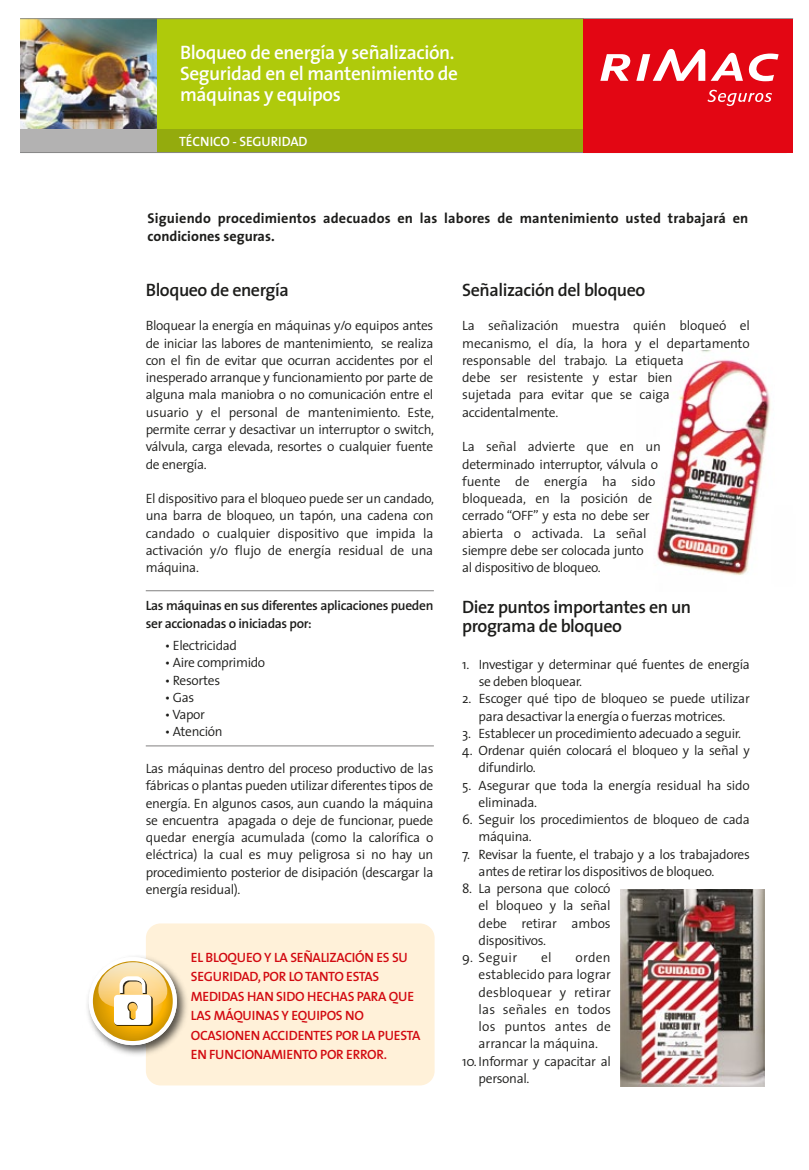
<style>
.page{position:relative;width:809px;height:1170px;background:#fff}
.page>*{position:absolute;margin:0;border:0;box-sizing:border-box;transform-origin:0 0}
.t1{font:600 19.5px/21px "The Sans";letter-spacing:-.02em;color:#fff}
.t2{font:600 18px/19.5px "The Sans";letter-spacing:-.025em;color:#1d1d1b}
.t3{font:700 14.25px/18px "The Sans";letter-spacing:.01em;color:#1d1d1b}
.t4{font:300 13.5px/17.2px "The Sans";letter-spacing:-.025em;color:#1d1d1b}
.t5{font:600 13.5px/19.5px "The Sans";letter-spacing:-.02em;color:#d20a11}
.t6{font:600 13.5px/17.2px "The Sans";letter-spacing:-.025em;color:#1d1d1b}
.t7{font:600 13.5px "The Sans";letter-spacing:-.01em;color:#fff}
</style>
<div class="page">
<img style="left:20px;top:19px;width:137px;height:110px">
<div style="left:157px;top:19px;width:426px;height:110px;background:#afca0b"></div>
<div style="left:20px;top:129px;width:137px;height:24px;background:#b3b2b2"></div>
<div style="left:157px;top:129px;width:433px;height:24px;background:#94ab0d"></div>
<hr style="left:20px;top:18px;width:772px;height:1px;background:#878787">
<hr style="left:20px;top:152px;width:766px;height:1px;background:#878787">
<img style="left:657px;top:351px;width:114px;height:224px">
<div style="left:146px;top:923px;width:288px;height:162px;background:#fff1d9;border-radius:15px"></div>
<img style="left:87px;top:956px;width:100px;height:99px">
<svg style="left:89px;top:957px;width:88px;height:88px"></svg>
<hr style="left:146px;top:590px;width:288px;height:1px;background:#818080">
<hr style="left:146px;top:745px;width:288px;height:1px;background:#818080">
<img style="left:620px;top:890px;width:144px;height:196px">
<div style="left:583px;top:19px;width:209px;height:133px;background:#e30613"></div>
<svg style="left:600px;top:54px;width:30px;height:27px"></svg>
<svg style="left:636px;top:49px;width:142px;height:32px"></svg>
<svg style="left:707px;top:90px;width:64px;height:16px"></svg>
<h1 class="t1" style="left:180px;top:42px;width:279px">Bloqueo de energía y señalización.<br>Seguridad en el mantenimiento de máquinas y equipos</h1>
<p class="t7" style="left:179px;top:130px;width:130px">TÉCNICO - SEGURIDAD</p>
<p class="t3" style="left:147px;top:209px;width:602px">Siguiendo procedimientos adecuados en las labores de mantenimiento usted trabajará en condiciones seguras.</p>
<h2 class="t2" style="left:146px;top:280px;width:144px">Bloqueo de energía</h2>
<p class="t4" style="left:146px;top:317px;width:290px;text-align:justify">Bloquear la energía en máquinas y/o equipos antes de iniciar las labores de mantenimiento, se realiza con el fin de evitar que ocurran accidentes por el inesperado arranque y funcionamiento por parte de alguna mala maniobra o no comunicación entre el usuario y el personal de mantenimiento. Este, permite cerrar y desactivar un interruptor o switch, válvula, carga elevada, resortes o cualquier fuente de energía.</p>
<p class="t4" style="left:146px;top:489px;width:290px;text-align:justify">El dispositivo para el bloqueo puede ser un candado, una barra de bloqueo, un tapón, una cadena con candado o cualquier dispositivo que impida la activación y/o flujo de energía residual de una máquina.</p>
<p class="t6" style="left:146px;top:597px;width:289px">Las máquinas en sus diferentes aplicaciones pueden ser accionadas o iniciadas por:</p>
<p class="t4" style="left:165px;top:636px;width:74px">• Electricidad</p>
<p class="t4" style="left:165px;top:654px;width:102px">• Aire comprimido</p>
<p class="t4" style="left:165px;top:671px;width:57px">• Resortes</p>
<p class="t4" style="left:165px;top:688px;width:31px">• Gas</p>
<p class="t4" style="left:165px;top:705px;width:42px">• Vapor</p>
<p class="t4" style="left:165px;top:723px;width:59px">• Atención</p>
<p class="t4" style="left:146px;top:759px;width:289px;text-align:justify">Las máquinas dentro del proceso productivo de las fábricas o plantas pueden utilizar diferentes tipos de energía. En algunos casos, aun cuando la máquina se encuentra apagada o deje de funcionar, puede quedar energía acumulada (como la calorífica o eléctrica) la cual es muy peligrosa si no hay un procedimiento posterior de disipación (descargar la energía residual).</p>
<p class="t5" style="left:191px;top:947px;width:231px">EL BLOQUEO Y LA SEÑALIZACIÓN ES SU<br>SEGURIDAD, POR LO TANTO ESTAS<br>MEDIDAS HAN SIDO HECHAS PARA QUE<br>LAS MÁQUINAS Y EQUIPOS NO<br>OCASIONEN ACCIDENTES POR LA PUESTA<br>EN FUNCIONAMIENTO POR ERROR.</p>
<h2 class="t2" style="left:462px;top:280px;width:185px">Señalización del bloqueo</h2>
<p class="t4" style="left:462px;top:317px;width:289px">La señalización muestra quién bloqueó el mecanismo, el día, la hora y el departamento responsable del trabajo. La etiqueta<br>debe ser resistente y estar bien<br>sujetada para evitar que se caiga accidentalmente.</p>
<p class="t4" style="left:462px;top:438px;width:200px">La señal advierte que en un determinado interruptor, válvula o fuente de energía ha sido bloqueada, en la posición de cerrado “OFF” y esta no debe ser abierta o activada. La señal siempre debe ser colocada junto<br>al dispositivo de bloqueo.</p>
<h2 class="t2" style="left:462px;top:596px;width:230px">Diez puntos importantes en un programa de bloqueo</h2>
<p class="t4" style="left:478px;top:655px;width:272px;text-indent:-16px">1. Investigar y determinar qué fuentes de energía se deben bloquear.</p>
<p class="t4" style="left:462px;top:690px;width:289px;text-align:center">2. Escoger qué tipo de bloqueo se puede utilizar para desactivar la energía o fuerzas motrices.</p>
<p class="t4" style="left:462px;top:724px;width:280px">3. Establecer un procedimiento adecuado a seguir.</p>
<p class="t4" style="left:478px;top:741px;width:272px;text-indent:-16px">4. Ordenar quién colocará el bloqueo y la señal y difundirlo.</p>
<p class="t4" style="left:478px;top:776px;width:273px;text-indent:-16px">5. Asegurar que toda la energía residual ha sido eliminada.</p>
<p class="t4" style="left:478px;top:810px;width:272px;text-indent:-16px">6. Seguir los procedimientos de bloqueo de cada máquina.</p>
<p class="t4" style="left:478px;top:845px;width:272px;text-indent:-16px">7. Revisar la fuente, el trabajo y a los trabajadores antes de retirar los dispositivos de bloqueo.</p>
<p class="t4" style="left:478px;top:879px;width:133px;text-align:justify;text-indent:-16px">8. La persona que colocó el bloqueo y la señal debe retirar ambos dispositivos.</p>
<p class="t4" style="left:462px;top:948px;width:56px">9. Seguir</p>
<p class="t4" style="left:541px;top:948px;width:12px">el</p>
<p class="t4" style="left:478px;top:948px;width:134px;text-align:justify;text-indent:97px">orden establecido para lograr desbloquear y retirar las señales en todos los puntos antes de arrancar la máquina.</p>
<p class="t4" style="left:478px;top:1052px;width:134px;text-indent:-16px">10. Informar y capacitar al personal.</p>
</div>
